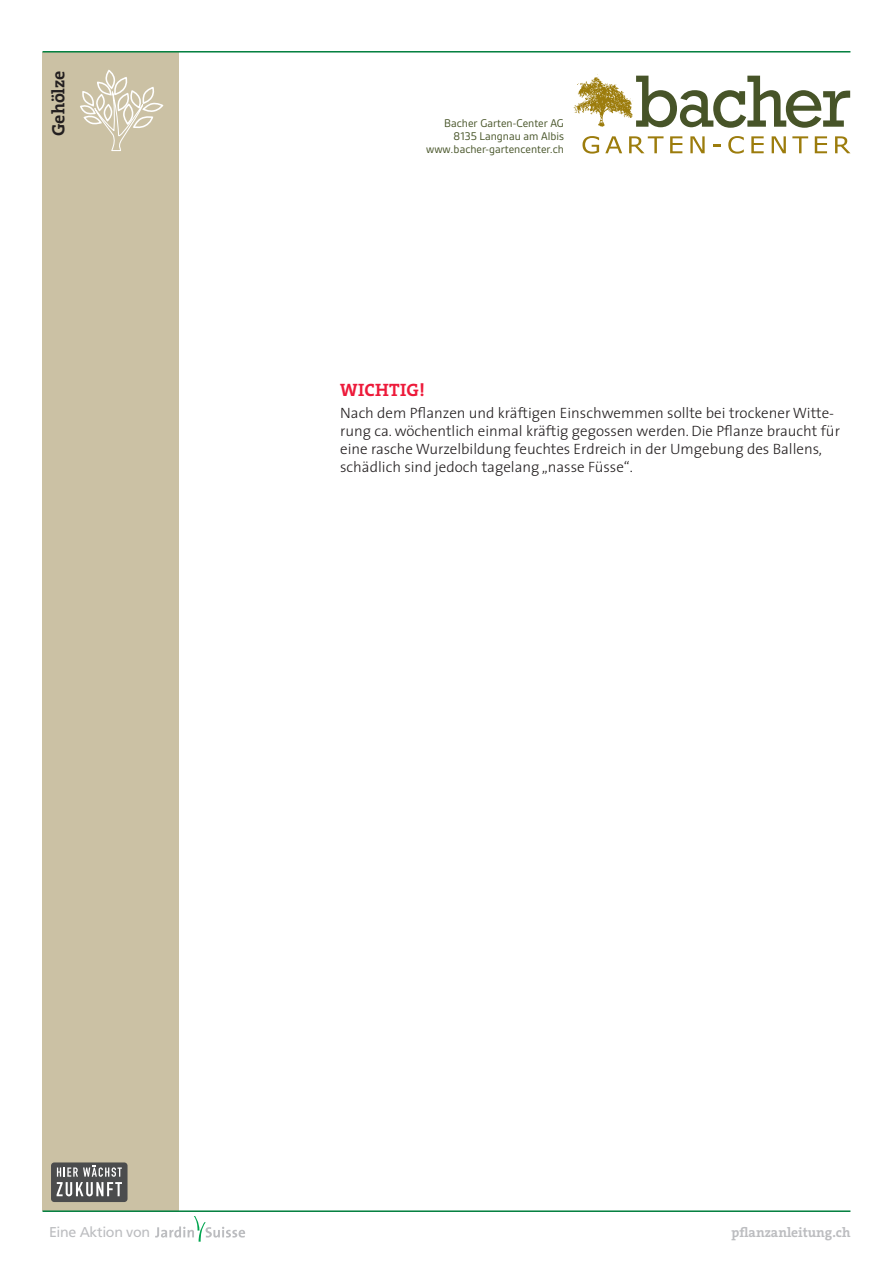
<style>
.page{position:relative;width:893px;height:1263px;background:#fff}
.page>*{position:absolute;margin:0;border:0;box-sizing:border-box;transform-origin:0 0}
._02_Titel_Prio_1{font:18px "The Serif HP7 Bld";letter-spacing:.015em;color:#ed1a3a}
.t1{font:18px "The Serif HP7 Bld";color:#231f20}
._01_Grundtext{font:300 15px/18px "The Sans";color:#231f20}
.t2{font:14.25px "Frutiger LT";letter-spacing:-.025em;color:#bcbdc0}
._01_Grundtext_Aufzäh{font:13.65px "The Serif HP7 Bld";color:#bcbdc0}
.t3{font:12px "Gesta";color:#475428}
</style>
<div class="page">
<svg style="left:155px;top:1216px;width:90px;height:26px"></svg>
<div style="left:43px;top:52px;width:136px;height:1158px;background:#cbc1a4"></div>
<hr style="left:43px;top:1210px;width:807px;height:2px;background:#007e3d">
<hr style="left:43px;top:51px;width:807px;height:2px;background:#007e3d">
<svg style="left:80px;top:71px;width:84px;height:80px"></svg>
<div style="left:123px;top:104px;width:11px;height:21px;border:2px solid #fff;border-radius:50%"></div>
<img style="left:573px;top:74px;width:72px;height:53px">
<svg style="left:636px;top:76px;width:214px;height:52px"></svg>
<svg style="left:582px;top:136px;width:17px;height:18px"></svg>
<svg style="left:605px;top:136px;width:17px;height:17px"></svg>
<svg style="left:629px;top:136px;width:34px;height:17px"></svg>
<svg style="left:670px;top:136px;width:12px;height:17px"></svg>
<svg style="left:690px;top:136px;width:15px;height:17px"></svg>
<svg style="left:713px;top:145px;width:8px;height:2px"></svg>
<svg style="left:728px;top:136px;width:16px;height:18px"></svg>
<svg style="left:751px;top:136px;width:13px;height:17px"></svg>
<svg style="left:772px;top:136px;width:14px;height:17px"></svg>
<svg style="left:792px;top:136px;width:16px;height:17px"></svg>
<svg style="left:815px;top:136px;width:12px;height:17px"></svg>
<svg style="left:835px;top:136px;width:15px;height:17px"></svg>
<div style="left:51px;top:1162px;width:77px;height:40px;background:#4b4c4d;border-radius:3px"></div>
<svg style="left:57px;top:1165px;width:65px;height:31px"></svg>
<p class="t1" style="left:46px;top:136px;width:67px;rotate:-90deg">Gehölze</p>
<p class="t3" style="left:444px;top:116px;width:121px">Bacher Garten-Center AG</p>
<p class="t3" style="left:454px;top:129px;width:112px">8135 Langnau am Albis</p>
<p class="t3" style="left:426px;top:143px;width:139px">www.bacher-gartencenter.ch</p>
<p class="_02_Titel_Prio_1" style="left:340px;top:378px;width:86px">WICHTIG!</p>
<p class="_01_Grundtext" style="left:340px;top:404px;width:501px">Nach dem Pflanzen und kräftigen Einschwemmen sollte bei trockener Witte&shy;rung ca. wöchentlich einmal kräftig gegossen werden. Die Pflanze braucht für eine rasche Wurzelbildung feuchtes Erdreich in der Umgebung des Ballens, schädlich sind jedoch tagelang „nasse Füsse“.</p>
<p class="t2" style="left:49px;top:1224px;width:103px">Eine Aktion von</p>
<p class="_01_Grundtext_Aufzäh" style="left:731px;top:1224px;width:120px">pflanzanleitung.ch</p>
</div>
